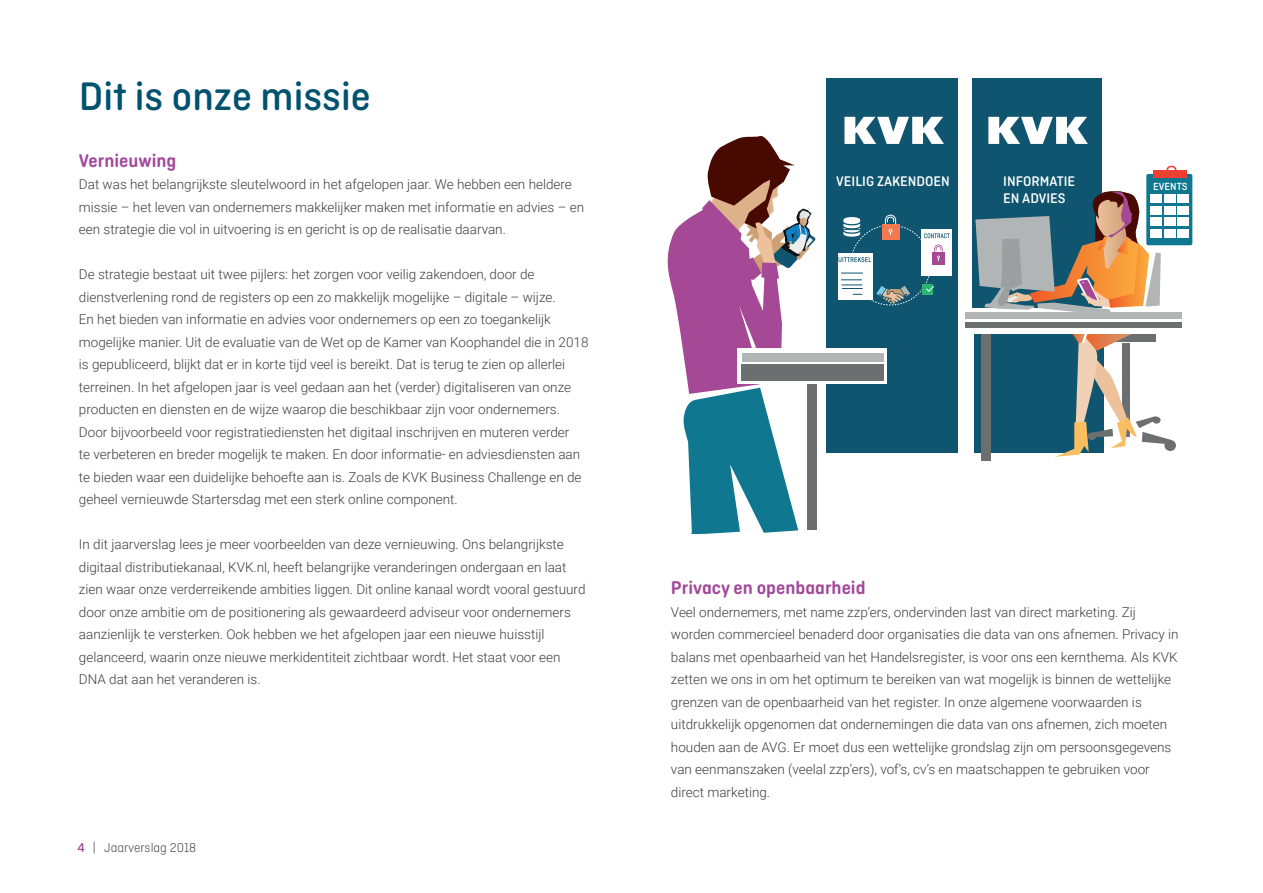
<style>
.page{position:relative;width:1263px;height:893px;background:#fff}
.page>*{position:absolute;margin:0;border:0;box-sizing:border-box;transform-origin:0 0}
.Heading{font:500 42px "Ciutadella Rounded";color:#00526e}
.Tussenkopjes{font:600 19.5px "Ciutadella Rounded";color:#a1499b}
.t1{font:500 14.7px/17.5px "Ciutadella Rounded";color:#fff}
.Bodytekst{font:300 13.5px/22.5px "Roboto";color:#3e3e3f}
.t2{font:300 13.5px "Ciutadella Rounded";color:#3e3e3f}
.t3{font:500 10.95px "Ciutadella Rounded";color:#fff}
.s1{font-weight:500;color:#a1499b}
</style>
<div class="page">
<div style="left:827px;top:78px;width:131px;height:374px;background:#0f556f"></div>
<div style="left:972px;top:78px;width:130px;height:238px;background:#0f556f"></div>
<div style="left:974px;top:333px;width:129px;height:119px;background:#0f556f"></div>
<div style="left:737px;top:348px;width:150px;height:35px;background:#fff"></div>
<div style="left:741px;top:364px;width:142px;height:17px;background:#6b6f70"></div>
<div style="left:742px;top:353px;width:142px;height:8px;background:#b2b5b5"></div>
<svg style="left:667px;top:135px;width:150px;height:400px"></svg>
<div style="left:921px;top:230px;width:31px;height:46px;background:#fff"></div>
<div style="left:1146px;top:174px;width:46px;height:71px;background:#0f7890;border-radius:2px"></div>
<div style="left:1151px;top:194px;width:11px;height:9px;background:#fff"></div>
<div style="left:1164px;top:194px;width:11px;height:9px;background:#fff"></div>
<div style="left:1177px;top:194px;width:11px;height:9px;background:#fff"></div>
<div style="left:1151px;top:206px;width:11px;height:9px;background:#fff"></div>
<div style="left:1164px;top:206px;width:11px;height:9px;background:#fff"></div>
<div style="left:1177px;top:206px;width:11px;height:9px;background:#fff"></div>
<div style="left:1151px;top:217px;width:11px;height:9px;background:#fff"></div>
<div style="left:1164px;top:217px;width:11px;height:9px;background:#fff"></div>
<div style="left:1177px;top:217px;width:11px;height:9px;background:#fff"></div>
<div style="left:1151px;top:229px;width:11px;height:9px;background:#fff"></div>
<div style="left:1164px;top:229px;width:11px;height:9px;background:#fff"></div>
<div style="left:1177px;top:229px;width:11px;height:9px;background:#fff"></div>
<div style="left:1154px;top:171px;width:33px;height:7px;background:#ee3f35"></div>
<div style="left:1166px;top:166px;width:10px;height:9px;border:2px solid #ee3f35;border-radius:50%"></div>
<div style="left:981px;top:331px;width:9px;height:130px;background:#6b6f70"></div>
<div style="left:965px;top:322px;width:216px;height:7px;background:#6b6f70"></div>
<div style="left:965px;top:308px;width:217px;height:6px;background:#fff"></div>
<div style="left:965px;top:312px;width:217px;height:7px;background:#b2b5b5"></div>
<svg style="left:988px;top:117px;width:100px;height:27px"></svg>
<svg style="left:844px;top:117px;width:100px;height:27px"></svg>
<div style="left:1164px;top:440px;width:12px;height:11px;background:#6b6f70;border-radius:50%"></div>
<svg style="left:1053px;top:334px;width:118px;height:123px"></svg>
<svg style="left:975px;top:191px;width:186px;height:121px"></svg>
<svg style="left:838px;top:214px;width:112px;height:91px"></svg>
<div style="left:958px;top:329px;width:224px;height:5px;background:#fff"></div>
<h1 class="Heading" style="left:79px;top:73px;width:293px">Dit is onze missie</h1>
<p class="Tussenkopjes" style="left:79px;top:149px;width:99px">Vernieuwing</p>
<p class="Bodytekst" style="left:79px;top:172px;width:507px">Dat was het belangrijkste sleutelwoord in het afgelopen jaar. We hebben een heldere missie – het leven van ondernemers makkelijker maken met informatie en advies – en een strategie die vol in uitvoering is en gericht is op de realisatie daarvan.</p>
<p class="Bodytekst" style="left:79px;top:262px;width:511px">De strategie bestaat uit twee pijlers: het zorgen voor veilig zakendoen, door de dienstverlening rond de registers op een zo makkelijk mogelijke – digitale – wijze.<br>En het bieden van informatie en advies voor ondernemers op een zo toegankelijk mogelijke manier. Uit de evaluatie van de Wet op de Kamer van Koophandel die in 2018 is gepubliceerd, blijkt dat er in korte tijd veel is bereikt. Dat is terug te zien op allerlei terreinen. In het afgelopen jaar is veel gedaan aan het (verder) digitaliseren van onze producten en diensten en de wijze waarop die beschikbaar zijn voor ondernemers.<br>Door bijvoorbeeld voor registratiediensten het digitaal inschrijven en muteren verder<br>te verbeteren en breder mogelijk te maken. En door informatie- en adviesdiensten aan te bieden waar een duidelijke behoefte aan is. Zoals de KVK Business Challenge en de geheel vernieuwde Startersdag met een sterk online component.</p>
<p class="Bodytekst" style="left:79px;top:532px;width:508px">In dit jaarverslag lees je meer voorbeelden van deze vernieuwing. Ons belangrijkste digitaal distributiekanaal, KVK.nl, heeft belangrijke veranderingen ondergaan en laat zien waar onze verderreikende ambities liggen. Dit online kanaal wordt vooral gestuurd door onze ambitie om de positionering als gewaardeerd adviseur voor ondernemers aanzienlijk te versterken. Ook hebben we het afgelopen jaar een nieuwe huisstijl gelanceerd, waarin onze nieuwe merkidentiteit zichtbaar wordt. Het staat voor een DNA dat aan het veranderen is.</p>
<p class="t2" style="left:78px;top:840px;width:120px"><span class="s1">4</span> | Jaarverslag 2018</p>
<p class="t1" style="left:836px;top:172px;width:115px">VEILIG ZAKENDOEN</p>
<p class="t1" style="left:1003px;top:172px;width:73px">INFORMATIE<br>EN ADVIES</p>
<p class="t3" style="left:1153px;top:180px;width:36px">EVENTS</p>
<p class="Tussenkopjes" style="left:671px;top:577px;width:196px">Privacy en openbaarheid</p>
<p class="Bodytekst" style="left:671px;top:600px;width:509px">Veel ondernemers, met name zzp’ers, ondervinden last van direct marketing. Zij worden commercieel benaderd door organisaties die data van ons afnemen. Privacy in balans met openbaarheid van het Handelsregister, is voor ons een kernthema. Als KVK zetten we ons in om het optimum te bereiken van wat mogelijk is binnen de wettelijke grenzen van de openbaarheid van het register. In onze algemene voorwaarden is uitdrukkelijk opgenomen dat ondernemingen die data van ons afnemen, zich moeten houden aan de AVG. Er moet dus een wettelijke grondslag zijn om persoonsgegevens van eenmanszaken (veelal zzp’ers), vof’s, cv’s en maatschappen te gebruiken voor direct marketing.</p>
</div>
